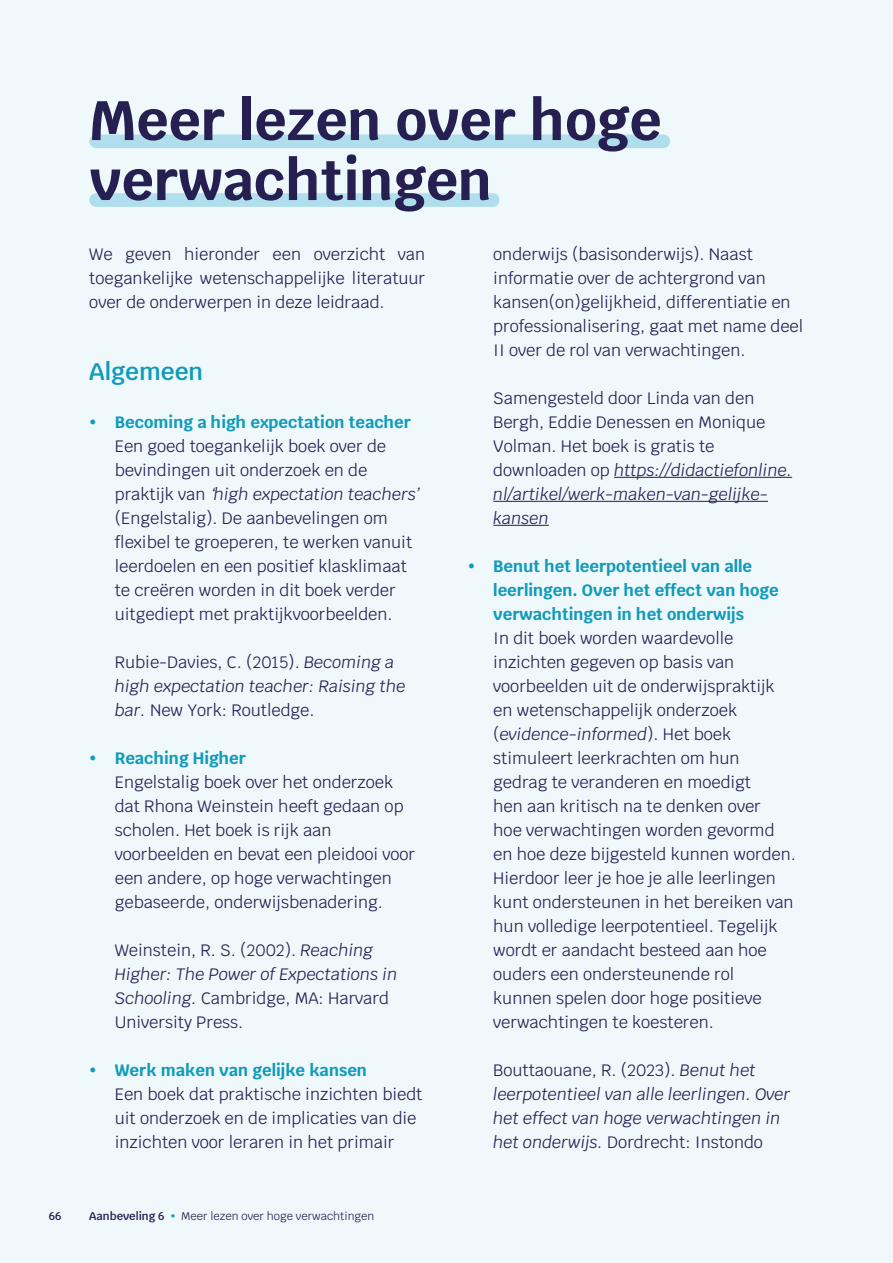
<style>
.page{position:relative;width:893px;height:1263px;background:#eff8fb}
.page>*{position:absolute;margin:0;border:0;box-sizing:border-box;transform-origin:0 0}
.t1{font:700 55.5px/60px "Krub";color:#262052}
.t2{font:600 24px "Krub";color:#119bba}
.t3{font:16.5px/24px "Krub";color:#262052}
.t4{font:italic 16.5px/24px "Krub";color:#262052}
.t5{font:700 16.5px/24px "Krub";color:#119bba}
.t6{font:11.25px "Krub";color:#262052}
.t7{font:600 11.25px "Krub";color:#262052}
.s1{font-style:italic}
.s2{font-style:normal}
.s3{font-weight:600}
.s4{color:#119bba}
</style>
<div class="page">
<hr style="left:614px;top:477px;width:178px;height:1px;background:#262052">
<hr style="left:493px;top:501px;width:275px;height:1px;background:#262052">
<hr style="left:493px;top:525px;width:56px;height:1px;background:#262052">
<div style="left:89px;top:135px;width:581px;height:13px;background:#b0deec;border-radius:7px"></div>
<div style="left:89px;top:193px;width:411px;height:14px;background:#b0deec;border-radius:7px"></div>
<h1 class="t1" style="left:89px;top:91px;width:574px">Meer lezen over hoge verwachtingen</h1>
<p class="t3" style="left:89px;top:242px;width:337px;text-align:justify">We geven hieronder een overzicht van toegankelijke wetenschappelijke literatuur over de onderwerpen in deze leidraad.</p>
<h2 class="t2" style="left:89px;top:358px;width:115px">Algemeen</h2>
<p class="t5" style="left:115px;top:410px;width:298px">Becoming a high expectation teacher</p>
<p class="t3" style="left:115px;top:434px;width:307px">Een goed toegankelijk boek over de bevindingen uit onderzoek en de praktijk van <span class="s1">‘high expectation teachers’ </span>(Engelstalig). De aanbevelingen om flexibel te groeperen, te werken vanuit leerdoelen en een positief klasklimaat te creëren worden in dit boek verder uitgediept met praktijkvoorbeelden.</p>
<p class="t4" style="left:115px;top:650px;width:292px"><span class="s2">Rubie-Davies, C. (2015).</span> Becoming a high expectation teacher: Raising the bar. <span class="s2">New York: Routledge.</span></p>
<p class="t5" style="left:115px;top:746px;width:133px">Reaching Higher</p>
<p class="t3" style="left:115px;top:770px;width:302px">Engelstalig boek over het onderzoek dat Rhona Weinstein heeft gedaan op scholen. Het boek is rijk aan voorbeelden en bevat een pleidooi voor een andere, op hoge verwachtingen gebaseerde, onderwijsbenadering.</p>
<p class="t3" style="left:115px;top:938px;width:284px">Weinstein, R. S. (2002). <span class="s1">Reaching<br>Higher: The Power of Expectations in<br>Schooling.</span> Cambridge, MA: Harvard<br>University Press.</p>
<p class="t5" style="left:115px;top:1059px;width:254px">Werk maken van gelijke kansen</p>
<p class="t3" style="left:115px;top:1082px;width:309px">Een boek dat praktische inzichten biedt uit onderzoek en de implicaties van die inzichten voor leraren in het primair</p>
<p class="t7" style="left:49px;top:1209px;width:14px">66</p>
<p class="t6" style="left:89px;top:1206px;width:287px"><span class="s3">Aanbeveling 6</span> <span class="s4">•</span> Meer lezen over hoge verwachtingen</p>
<p class="t3" style="left:493px;top:242px;width:311px">onderwijs (basisonderwijs). Naast informatie over de achtergrond van kansen(on)gelijkheid, differentiatie en professionalisering, gaat met name deel II over de rol van verwachtingen.</p>
<p class="t3" style="left:493px;top:386px;width:300px">Samengesteld door Linda van den<br>Bergh, Eddie Denessen en Monique<br>Volman. Het boek is gratis te downloaden op <span class="s1">https://didactiefonline. nl/artikel/werk-maken-van-gelijke&shy;kansen</span></p>
<p class="t5" style="left:493px;top:554px;width:287px">Benut het leerpotentieel van alle leerlingen. Over het effect van hoge verwachtingen in het onderwijs</p>
<p class="t3" style="left:493px;top:626px;width:304px">In dit boek worden waardevolle inzichten gegeven op basis van voorbeelden uit de onderwijspraktijk en wetenschappelijk onderzoek (<span class="s1">evidence-informed</span>). Het boek stimuleert leerkrachten om hun gedrag te veranderen en moedigt<br>hen aan kritisch na te denken over<br>hoe verwachtingen worden gevormd en hoe deze bijgesteld kunnen worden.<br>Hierdoor leer je hoe je alle leerlingen kunt ondersteunen in het bereiken van hun volledige leerpotentieel. Tegelijk wordt er aandacht besteed aan hoe ouders een ondersteunende rol kunnen spelen door hoge positieve verwachtingen te koesteren.</p>
<p class="t4" style="left:493px;top:1058px;width:299px"><span class="s2">Bouttaouane, R. (2023).</span> Benut het leerpotentieel van alle leerlingen. Over het effect van hoge verwachtingen in het onderwijs. <span class="s2">Dordrecht: Instondo</span></p>
</div>
